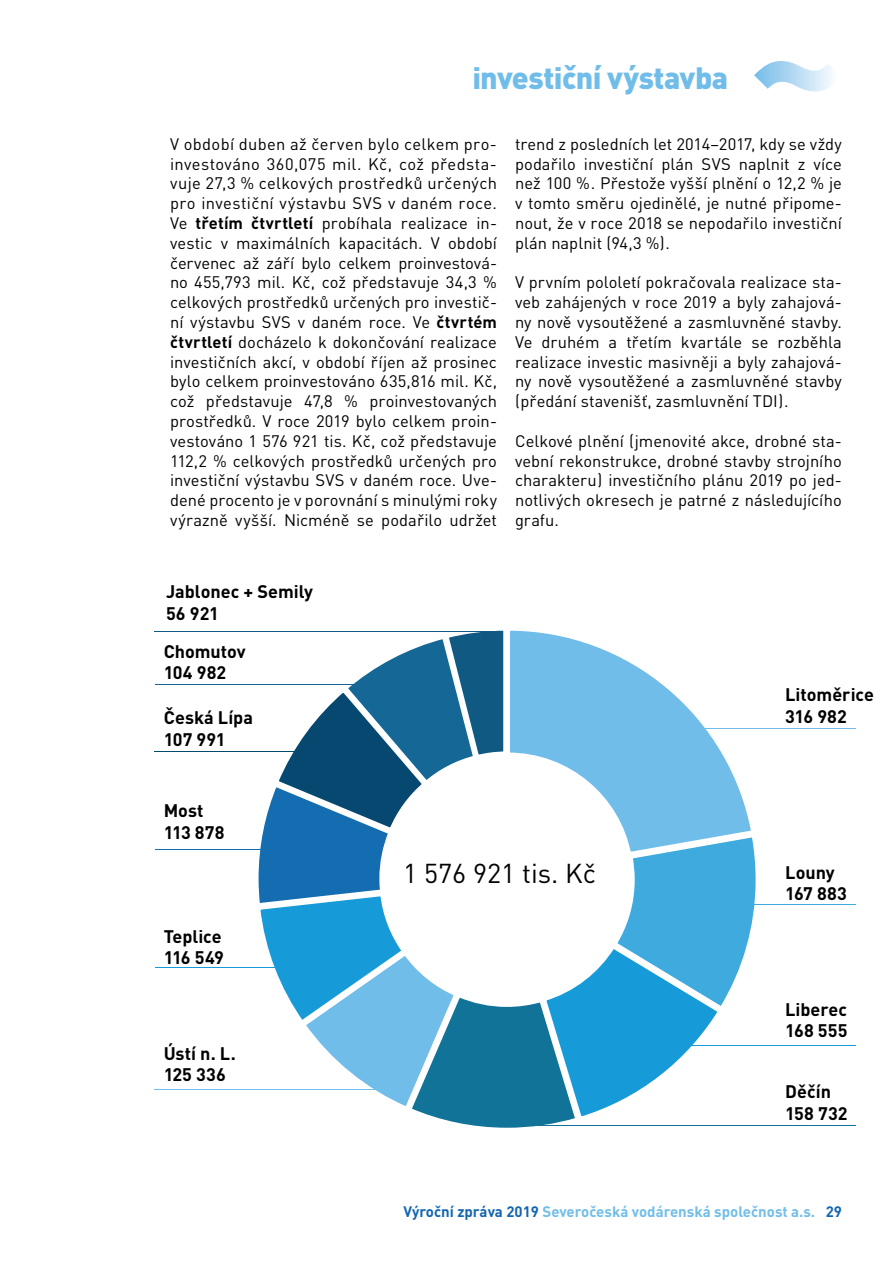
<style>
.page{position:relative;width:893px;height:1263px;background:#fff}
.page>*{position:absolute;margin:0;border:0;box-sizing:border-box;transform-origin:0 0}
.t1{font:900 30.45px "DINCE";letter-spacing:-.015em;color:#71bde9}
.t2{font:27px "DINCE";color:#000}
.t3{font:700 18px/21.6px "DINCE";color:#000}
.t4{font:16.5px/19.8px "DINCE";color:#000;text-align:justify}
.t5{font:700 15px "DINCE";color:#71bde9}
.s1{font-weight:700}
.s2{color:#1366b1}
</style>
<div class="page">
<svg style="left:754px;top:61px;width:78px;height:30px"></svg>
<svg style="left:252px;top:630px;width:510px;height:498px"></svg>
<hr style="left:513px;top:1125px;width:342px;height:1px;background:#107397">
<hr style="left:612px;top:1044px;width:243px;height:1px;background:#169bd8">
<hr style="left:750px;top:904px;width:105px;height:1px;background:#3eaade">
<hr style="left:551px;top:728px;width:304px;height:1px;background:#71bde9">
<hr style="left:155px;top:1089px;width:240px;height:1px;background:#71bde9">
<hr style="left:155px;top:967px;width:193px;height:1px;background:#169bd8">
<hr style="left:155px;top:848px;width:207px;height:1px;background:#146cb1">
<hr style="left:155px;top:751px;width:218px;height:1px;background:#06486f">
<hr style="left:155px;top:684px;width:270px;height:1px;background:#156896">
<hr style="left:155px;top:631px;width:342px;height:1px;background:#0f5983">
<h1 class="t1" style="left:472px;top:57px;width:257px">investiční výstavba</h1>
<p class="t4" style="left:170px;top:134px;width:328px">V období duben až červen bylo celkem pro&shy;investováno 360,075 mil. Kč, což předsta&shy;vuje 27,3 % celkových prostředků určených pro investiční výstavbu SVS v daném roce.<br>Ve <span class="s1">třetím čtvrtletí</span> probíhala realizace in&shy;vestic v maximálních kapacitách. V období červenec až září bylo celkem proinvestová&shy;no 455,793 mil. Kč, což představuje 34,3 % celkových prostředků určených pro investič&shy;ní výstavbu SVS v daném roce. Ve <span class="s1">čtvrtém čtvrtletí</span> docházelo k dokončování realizace investičních akcí, v období říjen až prosinec bylo celkem proinvestováno 635,816 mil. Kč, což představuje 47,8 % proinvestovaných prostředků. V roce 2019 bylo celkem proin&shy;vestováno 1 576 921 tis. Kč, což představuje 112,2 % celkových prostředků určených pro investiční výstavbu SVS v daném roce. Uve&shy;dené procento je v porovnání s minulými roky výrazně vyšší. Nicméně se podařilo udržet</p>
<p class="t4" style="left:515px;top:134px;width:328px">trend z posledních let 2014–2017, kdy se vždy podařilo investiční plán SVS naplnit z více než 100 %. Přestože vyšší plnění o 12,2 % je v tomto směru ojedinělé, je nutné připome&shy;nout, že v roce 2018 se nepodařilo investiční plán naplnit (94,3 %).</p>
<p class="t4" style="left:515px;top:273px;width:328px">V prvním pololetí pokračovala realizace sta&shy;veb zahájených v roce 2019 a byly zahajová&shy;ny nově vysoutěžené a zasmluvněné stavby.<br>Ve druhém a třetím kvartále se rozběhla realizace investic masivněji a byly zahajová&shy;ny nově vysoutěžené a zasmluvněné stavby (předání stavenišť, zasmluvnění TDI).</p>
<p class="t4" style="left:515px;top:431px;width:328px">Celkové plnění (jmenovité akce, drobné sta&shy;vební rekonstrukce, drobné stavby strojního charakteru) investičního plánu 2019 po jed&shy;notlivých okresech je patrné z následujícího grafu.</p>
<p class="t3" style="left:166px;top:581px;width:149px">Jablonec + Semily<br>56 921</p>
<p class="t3" style="left:164px;top:640px;width:83px">Chomutov<br>104 982</p>
<p class="t3" style="left:164px;top:707px;width:91px">Česká Lípa<br>107 991</p>
<p class="t3" style="left:164px;top:799px;width:62px">Most<br>113 878</p>
<p class="t3" style="left:164px;top:925px;width:62px">Teplice<br>116 549</p>
<p class="t3" style="left:164px;top:1042px;width:74px">Ústí n. L.<br>125 336</p>
<h2 class="t2" style="left:403px;top:858px;width:194px">1 576 921 tis. Kč</h2>
<p class="t3" style="left:785px;top:683px;width:90px">Litoměrice<br>316 982</p>
<p class="t3" style="left:785px;top:861px;width:63px">Louny<br>167 883</p>
<p class="t3" style="left:785px;top:998px;width:64px">Liberec<br>168 555</p>
<p class="t3" style="left:785px;top:1080px;width:64px">Děčín<br>158 732</p>
<p class="t5" style="left:403px;top:1203px;width:440px"><span class="s2">Výroční zpráva 2019</span> Severočeská vodárenská společnost a.s. <span class="s2">29</span></p>
</div>
